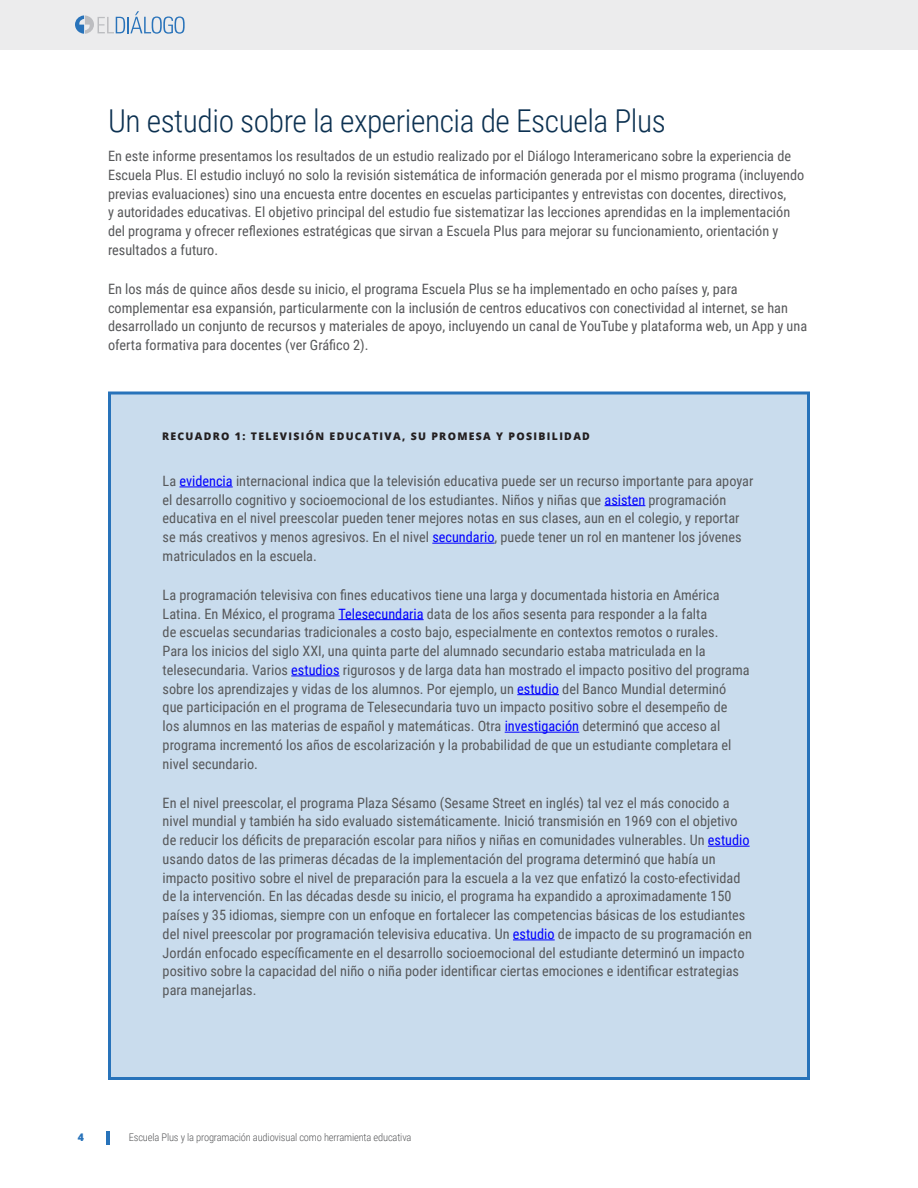
<style>
.page{position:relative;width:918px;height:1188px;background:#fff}
.page>*{position:absolute;margin:0;border:0;box-sizing:border-box;transform-origin:0 0}
.Content_-_Subhead_1{font:300 31.5px "Roboto Condensed";letter-spacing:-.015em;color:#0c3151}
.Content_-_Body_text{font:14.25px/18.8px "Roboto Condensed";color:#57585a}
.t1{font:300 10.5px "Roboto Condensed";letter-spacing:-.015em;color:#57585a}
.Content_-_Figures_title{font:800 10.5px "Open Sans";letter-spacing:.125em;color:#231f20}
.t2{font:800 10.5px "Open Sans";color:#2873ba}
.s1{color:#00f}
</style>
<div class="page">
<div style="left:0;top:0;width:918px;height:50px;background:#ececed"></div>
<hr style="left:106px;top:1131px;width:3px;height:14px;background:#2873ba">
<svg style="left:75px;top:11px;width:110px;height:23px"></svg>
<div style="left:110px;top:393px;width:698px;height:685px;background:#c9dced"></div>
<div style="left:108px;top:392px;width:702px;height:688px;border:3px solid #2873ba"></div>
<hr style="left:180px;top:487px;width:53px;height:1px;background:#00f">
<hr style="left:605px;top:505px;width:40px;height:1px;background:#00f">
<hr style="left:432px;top:543px;width:63px;height:1px;background:#00f">
<hr style="left:338px;top:619px;width:86px;height:1px;background:#00f">
<hr style="left:291px;top:676px;width:49px;height:1px;background:#00f">
<hr style="left:517px;top:694px;width:42px;height:1px;background:#00f">
<hr style="left:505px;top:732px;width:74px;height:1px;background:#00f">
<hr style="left:708px;top:846px;width:42px;height:1px;background:#00f">
<hr style="left:513px;top:940px;width:42px;height:1px;background:#00f">
<p class="Content_-_Subhead_1" style="left:108px;top:98px;width:559px">Un estudio sobre la experiencia de Escuela Plus</p>
<p class="Content_-_Body_text" style="left:108px;top:146px;width:698px">En este informe presentamos los resultados de un estudio realizado por el Diálogo Interamericano sobre la experiencia de Escuela Plus. El estudio incluyó no solo la revisión sistemática de información generada por el mismo programa (incluyendo previas evaluaciones) sino una encuesta entre docentes en escuelas participantes y entrevistas con docentes, directivos,<br>y autoridades educativas. El objetivo principal del estudio fue sistematizar las lecciones aprendidas en la implementación del programa y ofrecer reflexiones estratégicas que sirvan a Escuela Plus para mejorar su funcionamiento, orientación y resultados a futuro.</p>
<p class="Content_-_Body_text" style="left:108px;top:279px;width:701px">En los más de quince años desde su inicio, el programa Escuela Plus se ha implementado en ocho países y, para complementar esa expansión, particularmente con la inclusión de centros educativos con conectividad al internet, se han desarrollado un conjunto de recursos y materiales de apoyo, incluyendo un canal de YouTube y plataforma web, un App y una oferta formativa para docentes (ver Gráfico 2).</p>
<p class="Content_-_Figures_title" style="left:162px;top:428px;width:429px">RECUADRO 1: TELEVISIÓN EDUCATIVA, SU PROMESA Y POSIBILIDAD</p>
<p class="Content_-_Body_text" style="left:163px;top:471px;width:592px">La <span class="s1">evidencia</span> internacional indica que la televisión educativa puede ser un recurso importante para apoyar el desarrollo cognitivo y socioemocional de los estudiantes. Niños y niñas que <span class="s1">asisten</span> programación educativa en el nivel preescolar pueden tener mejores notas en sus clases, aun en el colegio, y reportar se más creativos y menos agresivos. En el nivel <span class="s1">secundario</span>, puede tener un rol en mantener los jóvenes matriculados en la escuela.</p>
<p class="Content_-_Body_text" style="left:163px;top:585px;width:589px">La programación televisiva con fines educativos tiene una larga y documentada historia en América Latina. En México, el programa <span class="s1">Telesecundaria</span> data de los años sesenta para responder a la falta<br>de escuelas secundarias tradicionales a costo bajo, especialmente en contextos remotos o rurales.<br>Para los inicios del siglo XXI, una quinta parte del alumnado secundario estaba matriculada en la telesecundaria. Varios <span class="s1">estudios</span> rigurosos y de larga data han mostrado el impacto positivo del programa sobre los aprendizajes y vidas de los alumnos. Por ejemplo, un <span class="s1">estudio</span> del Banco Mundial determinó que participación en el programa de Telesecundaria tuvo un impacto positivo sobre el desempeño de<br>los alumnos en las materias de español y matemáticas. Otra <span class="s1">investigación</span> determinó que acceso al programa incrementó los años de escolarización y la probabilidad de que un estudiante completara el nivel secundario.</p>
<p class="Content_-_Body_text" style="left:163px;top:793px;width:591px">En el nivel preescolar, el programa Plaza Sésamo (Sesame Street en inglés) tal vez el más conocido a nivel mundial y también ha sido evaluado sistemáticamente. Inició transmisión en 1969 con el objetivo de reducir los déficits de preparación escolar para niños y niñas en comunidades vulnerables. Un <span class="s1">estudio </span>usando datos de las primeras décadas de la implementación del programa determinó que había un impacto positivo sobre el nivel de preparación para la escuela a la vez que enfatizó la costo-efectividad de la intervención. En las décadas desde su inicio, el programa ha expandido a aproximadamente 150 países y 35 idiomas, siempre con un enfoque en fortalecer las competencias básicas de los estudiantes del nivel preescolar por programación televisiva educativa. Un <span class="s1">estudio</span> de impacto de su programación en Jordán enfocado específicamente en el desarrollo socioemocional del estudiante determinó un impacto positivo sobre la capacidad del niño o niña poder identificar ciertas emociones e identificar estrategias para manejarlas.</p>
<p class="t2" style="left:78px;top:1129px;width:8px">4</p>
<p class="t1" style="left:129px;top:1130px;width:284px">Escuela Plus y la programación audiovisual como herramienta educativa</p>
</div>
